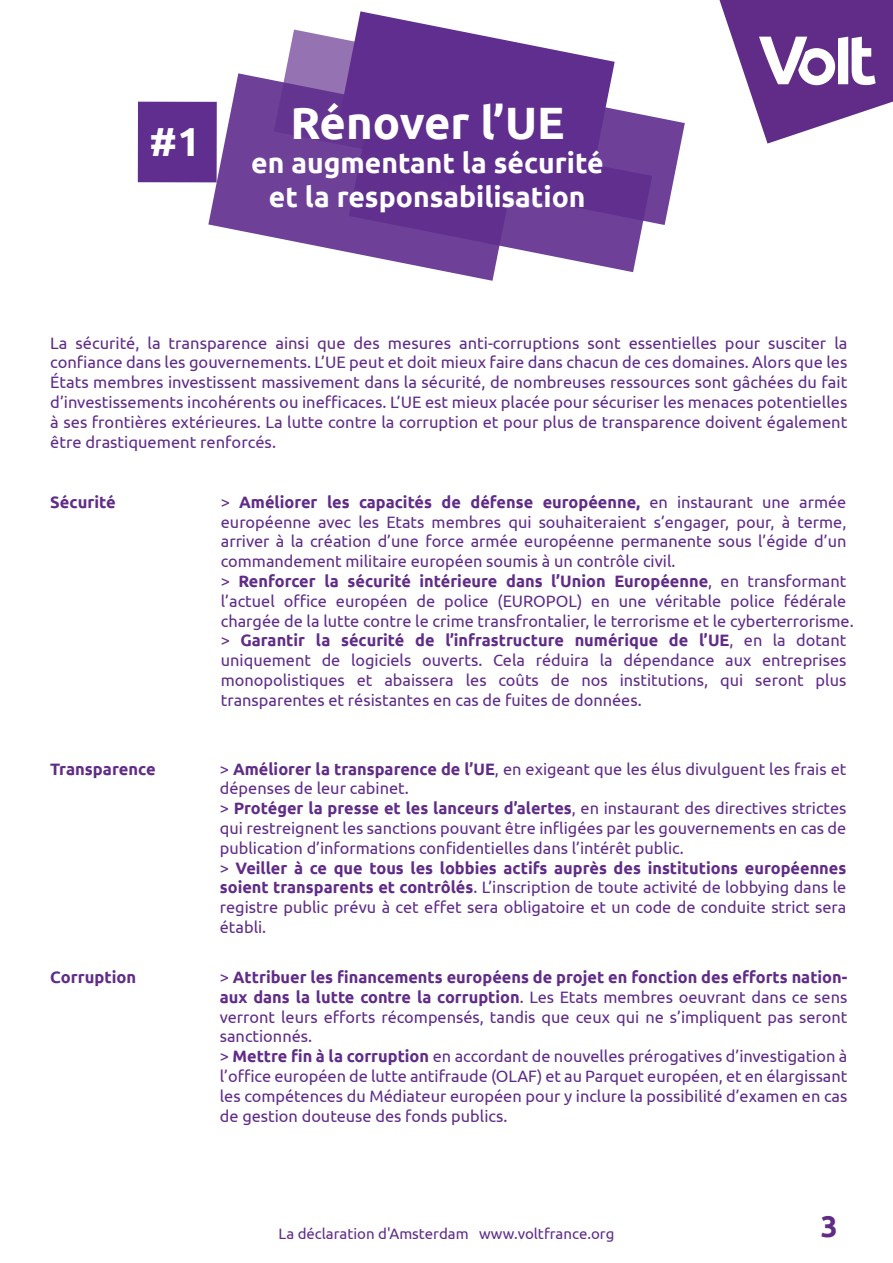
<style>
.page{position:relative;width:893px;height:1263px;background:#fff}
.page>*{position:absolute;margin:0;border:0;box-sizing:border-box;transform-origin:0 0}
.t1{font:700 45.3px "Ubuntu";color:#fff}
.t2{font:700 40.5px "Ubuntu";color:#fff}
.t3{font:700 30px "Ubuntu";color:#602c87}
.t4{font:700 28.35px/34px "Ubuntu";color:#fff;text-align:center}
.t5{font:16.5px/19.8px "Ubuntu";color:#602c87}
.t6{font:700 16.5px "Ubuntu";color:#602c87}
.t7{font:15px "Ubuntu";color:#602c87}
.s1{font-weight:700}
</style>
<div class="page">
<div style="left:138px;top:102px;width:79px;height:80px;background:#602e8e"></div>
<svg style="left:615px;top:109px;width:70px;height:116px;fill:#6e4098"></svg>
<svg style="left:208px;top:73px;width:287px;height:208px;fill:#6e4098"></svg>
<svg style="left:349px;top:120px;width:303px;height:152px;background:#794f9f"></svg>
<svg style="left:274px;top:11px;width:341px;height:168px"></svg>
<svg style="left:719px;top:0;width:174px;height:144px"></svg>
<h2 class="t2" style="left:149px;top:117px;width:53px">#1</h2>
<h1 class="t1" style="left:291px;top:96px;width:276px">Rénover l’UE</h1>
<h3 class="t4" style="left:251px;top:146px;width:354px">en augmentant la sécurité et la responsabilisation</h3>
<p class="t5" style="left:50px;top:332px;width:799px;text-align:justify">La sécurité, la transparence ainsi que des mesures anti-corruptions sont essentielles pour susciter la confiance dans les gouvernements. L’UE peut et doit mieux faire dans chacun de ces domaines. Alors que les États membres investissent massivement dans la sécurité, de nombreuses ressources sont gâchées du fait d’investissements incohérents ou inefficaces. L’UE est mieux placée pour sécuriser les menaces potentielles à ses frontières extérieures. La lutte contre la corruption et pour plus de transparence doivent également être drastiquement renforcés.</p>
<p class="t6" style="left:50px;top:492px;width:67px">Sécurité</p>
<p class="t5" style="left:221px;top:491px;width:634px">&gt; <span class="s1">Améliorer les capacités de défense européenne,</span> en instaurant une armée européenne avec les Etats membres qui souhaiteraient s’engager, pour, à terme, arriver à la création d’une force armée européenne permanente sous l’égide d’un commandement militaire européen soumis à un contrôle civil.<br>&gt; <span class="s1">Renforcer la sécurité intérieure dans l’Union Européenne</span>, en transformant l’actuel office européen de police (EUROPOL) en une véritable police fédérale chargée de la lutte contre le crime transfrontalier, le terrorisme et le cyberterrorisme. &gt; <span class="s1">Garantir la sécurité de l’infrastructure numérique de l’UE</span>, en la dotant uniquement de logiciels ouverts. Cela réduira la dépendance aux entreprises monopolistiques et abaissera les coûts de nos institutions, qui seront plus transparentes et résistantes en cas de fuites de données.</p>
<p class="t6" style="left:50px;top:759px;width:107px">Transparence</p>
<p class="t5" style="left:220px;top:758px;width:628px">&gt; <span class="s1">Améliorer la transparence de l’UE</span>, en exigeant que les élus divulguent les frais et dépenses de leur cabinet.<br>&gt; <span class="s1">Protéger la presse et les lanceurs d’alertes</span>, en instaurant des directives strictes qui restreignent les sanctions pouvant être infligées par les gouvernements en cas de publication d’informations confidentielles dans l’intérêt public.<br>&gt; <span class="s1">Veiller à ce que tous les lobbies actifs auprès des institutions européennes soient transparents et contrôlés</span>. L’inscription de toute activité de lobbying dans le registre public prévu à cet effet sera obligatoire et un code de conduite strict sera établi.</p>
<p class="t6" style="left:50px;top:967px;width:87px">Corruption</p>
<p class="t5" style="left:220px;top:967px;width:629px">&gt; <span class="s1">Attribuer les financements européens de projet en fonction des efforts nation&shy;aux dans la lutte contre la corruption</span>. Les Etats membres oeuvrant dans ce sens verront leurs efforts récompensés, tandis que ceux qui ne s’impliquent pas seront sanctionnés.<br>&gt; <span class="s1">Mettre fin à la corruption</span> en accordant de nouvelles prérogatives d’investigation à l’office européen de lutte antifraude (OLAF) et au Parquet européen, et en élargissant les compétences du Médiateur européen pour y inclure la possibilité d’examen en cas de gestion douteuse des fonds publics.</p>
<p class="t7" style="left:279px;top:1224px;width:337px">La déclaration d'Amsterdam www.voltfrance.org</p>
<h3 class="t3" style="left:821px;top:1208px;width:19px">3</h3>
</div>
